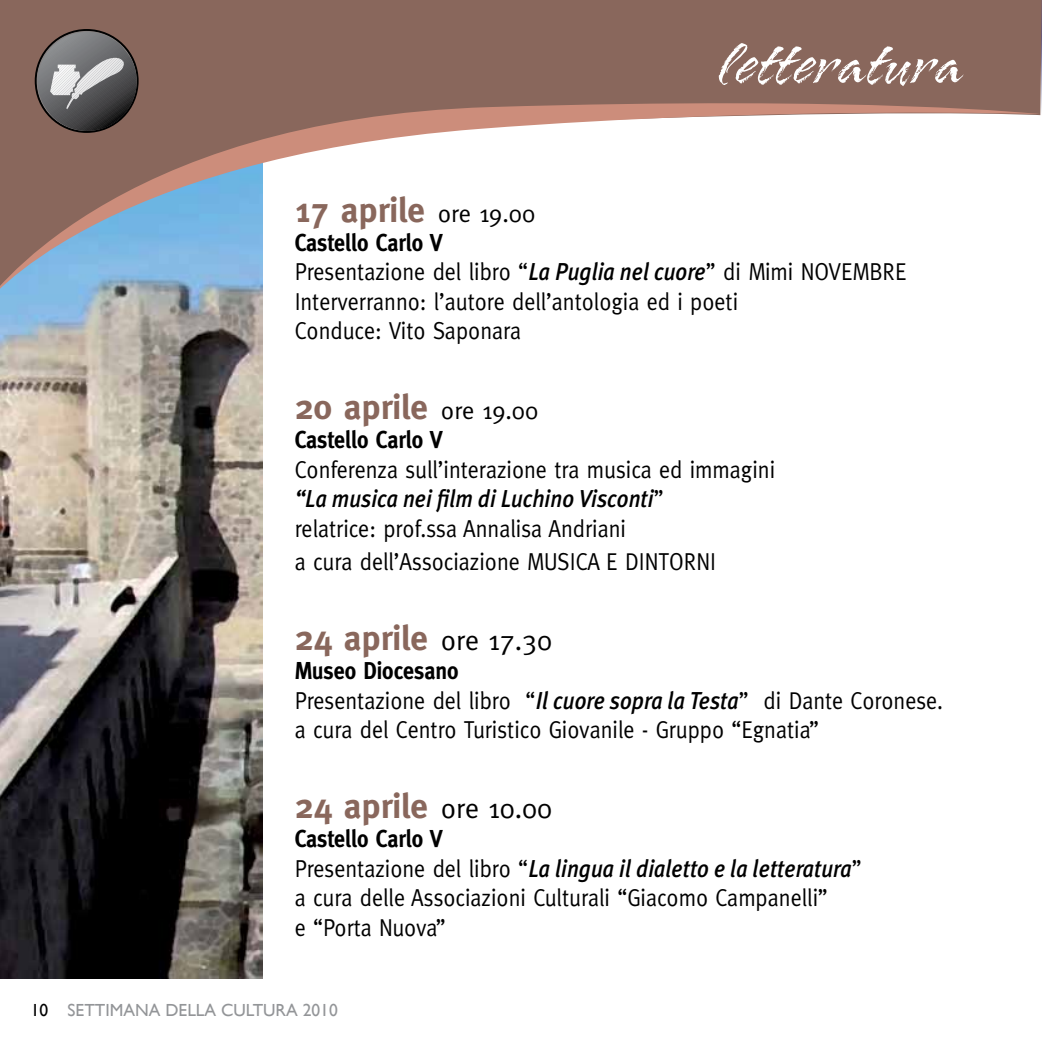
<style>
.page{position:relative;width:1042px;height:1042px;background:#fff}
.page>*{position:absolute;margin:0;border:0;box-sizing:border-box;transform-origin:0 0}
.t1{font:70px "Arid ITC";color:#fff}
.t2{font:700 35px "Meta";color:#89675c}
.t3{font:24.5px/29.4px "Meta";color:#000;scale:.9 1}
.t4{font:italic 500 24.5px "Meta Plus";color:#000;scale:.9 1}
.t5{font:700 24.5px "Meta";color:#000;scale:.9 1}
.t6{font:17.5px "Gill Sans";color:#939598}
.s1{font-weight:400;font-size:24.5px;color:#000}
.s2{font-weight:700}
.s3{font-family:"Meta Plus";font-weight:500;font-style:italic}
.s4{font-family:"Meta";font-weight:400;font-style:normal}
.s5{font-weight:400;font-size:28px;color:#000}
.s6{color:#000}
</style>
<div class="page">
<img style="left:0;top:305px;width:263px;height:674px">
<div style="left:0;top:0;width:1042px;height:111px;background:#89675c"></div>
<svg style="left:0;top:95px;width:1041px;height:210px"></svg>
<svg style="left:38px;top:32px;width:99px;height:99px;background:#757070"></svg>
<h1 class="t1" style="left:717px;top:26px;width:247px">letteratura</h1>
<h2 class="t2" style="left:295px;top:189px;width:242px">17 aprile <span class="s1">ore 19.00</span></h2>
<p class="t3" style="left:295px;top:227px;width:681px"><span class="s2">Castello Carlo V<br></span>Presentazione del libro “<span class="s3">La Puglia nel cuore</span>” di Mimi NOVEMBRE Interverranno: l’autore dell’antologia ed i poeti<br>Conduce: Vito Saponara</p>
<h2 class="t2" style="left:295px;top:386px;width:245px">20 aprile <span class="s1">ore 19.00</span></h2>
<p class="t5" style="left:295px;top:426px;width:166px">Castello Carlo V</p>
<p class="t3" style="left:295px;top:454px;width:535px">Conferenza sull’interazione tra musica ed immagini</p>
<p class="t4" style="left:295px;top:484px;width:411px">“La musica nei film di Luchino Visconti<span class="s4">”</span></p>
<p class="t3" style="left:295px;top:511px;width:469px;line-height:33.6px">relatrice: prof.ssa Annalisa Andriani<br>a cura dell’Associazione MUSICA E DINTORNI</p>
<h2 class="t2" style="left:295px;top:617px;width:259px">24 aprile <span class="s5">ore 17.30</span></h2>
<p class="t3" style="left:295px;top:656px;width:722px"><span class="s2">Museo Diocesano<br></span>Presentazione del libro “<span class="s3">Il cuore sopra la Testa</span>” di Dante Coronese. a cura del Centro Turistico Giovanile - Gruppo “Egnatia”</p>
<h2 class="t2" style="left:295px;top:785px;width:259px">24 aprile <span class="s5">ore 10.00</span></h2>
<p class="t5" style="left:295px;top:825px;width:166px">Castello Carlo V</p>
<p class="t4" style="left:295px;top:854px;width:632px"><span class="s4">Presentazione del libro “</span>La lingua il dialetto e la letteratura<span class="s4">”</span></p>
<p class="t3" style="left:295px;top:883px;width:594px">a cura delle Associazioni Culturali “Giacomo Campanelli” e “Porta Nuova”</p>
<p class="t6" style="left:31px;top:999px;width:309px"><span class="s6">10</span> SETTIMANA DELLA CULTURA 2010</p>
</div>
